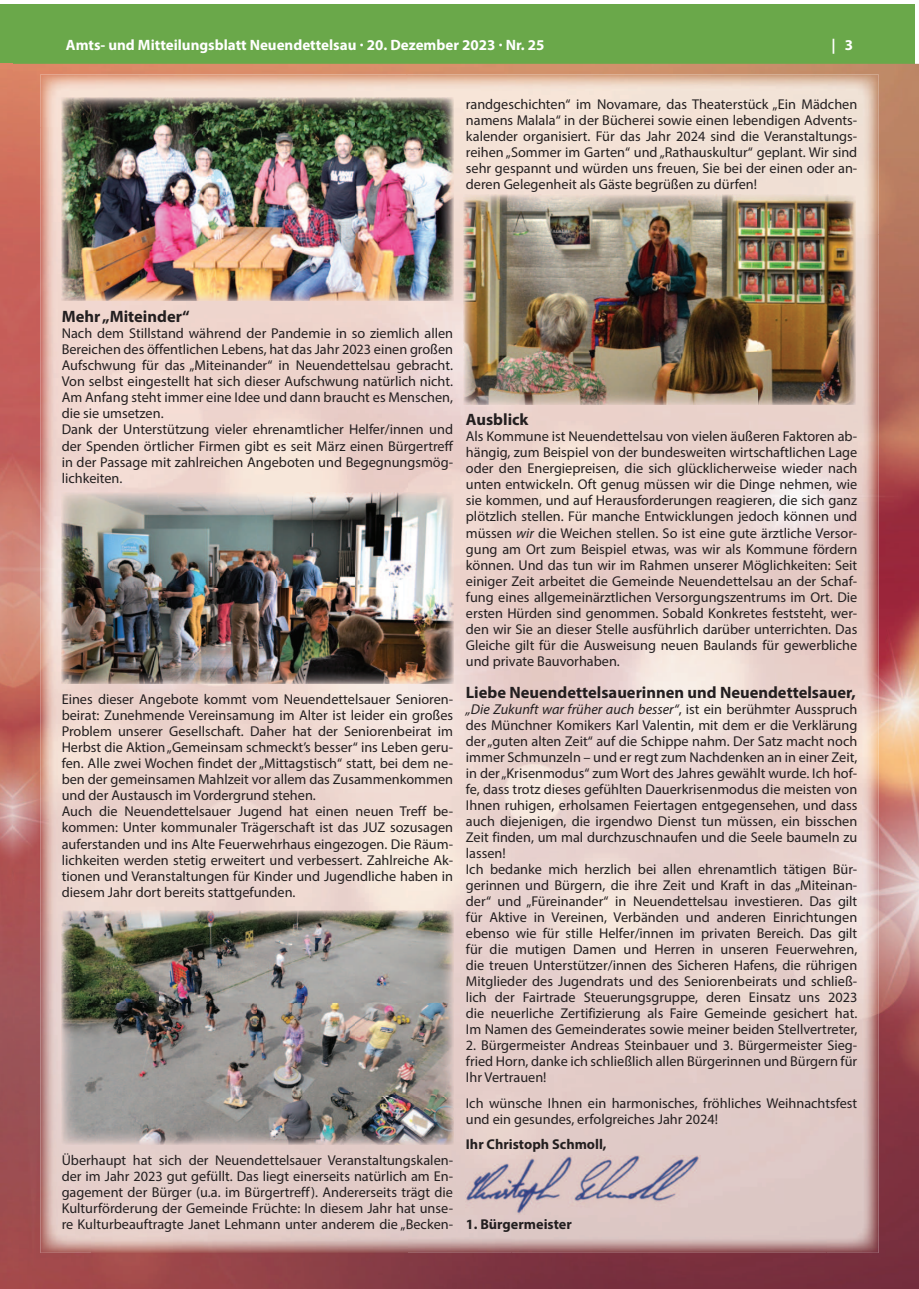
<style>
.page{position:relative;width:919px;height:1289px;background:#fff}
.page>*{position:absolute;margin:0;border:0;box-sizing:border-box;transform-origin:0 0}
.t1{font:700 16.5px "Myriad Pro";color:#231f20}
.t2{font:700 15px "Myriad Pro";color:#fff}
.t3{font:14.25px/16px "Myriad Pro";color:#231f20}
.t4{font:700 14.25px "Myriad Pro";color:#231f20}
.s1{font-style:italic}
</style>
<div class="page">
<div style="left:13px;top:4px;width:901px;height:60px;background:#6aa84a"></div>
<div style="left:0;top:4px;width:13px;height:60px;background:#6aa84a"></div>
<img style="left:0;top:64px;width:918px;height:1224px">
<img style="left:407px;top:74px;width:471px;height:160px">
<img style="left:40px;top:74px;width:367px;height:53px">
<img style="left:40px;top:127px;width:52px;height:1125px">
<img style="left:826px;top:234px;width:52px;height:1018px">
<img style="left:407px;top:234px;width:104px;height:1018px">
<img style="left:92px;top:301px;width:315px;height:191px">
<img style="left:511px;top:405px;width:315px;height:847px">
<img style="left:92px;top:684px;width:315px;height:226px">
<img style="left:92px;top:1144px;width:315px;height:108px">
<img style="left:62px;top:98px;width:391px;height:203px">
<img style="left:62px;top:492px;width:391px;height:192px">
<img style="left:62px;top:910px;width:391px;height:234px">
<img style="left:463px;top:195px;width:392px;height:210px">
<img style="left:466px;top:1155px;width:234px;height:58px">
<p class="t2" style="left:66px;top:38px;width:480px">Amts- und Mitteilungsblatt Neuendettelsau · 20. Dezember 2023 · Nr. 25</p>
<p class="t2" style="left:831px;top:38px;width:23px">| 3</p>
<p class="t3" style="left:466px;top:95px;width:393px;text-align:justify">randgeschichten“ im Novamare, das Theaterstück „Ein Mädchen namens Malala“ in der Bücherei sowie einen lebendigen Advents&shy;kalender organisiert. Für das Jahr 2024 sind die Veranstaltungs&shy;reihen „Sommer im Garten“ und „Rathauskultur“ geplant. Wir sind sehr gespannt und würden uns freuen, Sie bei der einen oder an&shy;deren Gelegenheit als Gäste begrüßen zu dürfen!</p>
<p class="t1" style="left:62px;top:308px;width:129px">Mehr „Miteinder“</p>
<p class="t3" style="left:62px;top:325px;width:393px">Nach dem Stillstand während der Pandemie in so ziemlich allen Bereichen des öffentlichen Lebens, hat das Jahr 2023 einen großen Aufschwung für das „Miteinander“ in Neuendettelsau gebracht.<br>Von selbst eingestellt hat sich dieser Aufschwung natürlich nicht.<br>Am Anfang steht immer eine Idee und dann braucht es Menschen, die sie umsetzen.<br>Dank der Unterstützung vieler ehrenamtlicher Helfer/innen und der Spenden örtlicher Firmen gibt es seit März einen Bürgertreff in der Passage mit zahlreichen Angeboten und Begegnungsmög&shy;lichkeiten.</p>
<p class="t3" style="left:62px;top:690px;width:393px">Eines dieser Angebote kommt vom Neuendettelsauer Senioren&shy;beirat: Zunehmende Vereinsamung im Alter ist leider ein großes Problem unserer Gesellschaft. Daher hat der Seniorenbeirat im Herbst die Aktion „Gemeinsam schmeckt’s besser“ ins Leben geru&shy;fen. Alle zwei Wochen findet der „Mittagstisch“ statt, bei dem ne&shy;ben der gemeinsamen Mahlzeit vor allem das Zusammenkommen und der Austausch im Vordergrund stehen.<br>Auch die Neuendettelsauer Jugend hat einen neuen Treff be&shy;kommen: Unter kommunaler Trägerschaft ist das JUZ sozusagen auferstanden und ins Alte Feuerwehrhaus eingezogen. Die Räum&shy;lichkeiten werden stetig erweitert und verbessert. Zahlreiche Ak&shy;tionen und Veranstaltungen für Kinder und Jugendliche haben in diesem Jahr dort bereits stattgefunden.</p>
<p class="t3" style="left:62px;top:1151px;width:393px;text-align:justify">Überhaupt hat sich der Neuendettelsauer Veranstaltungskalen&shy;der im Jahr 2023 gut gefüllt. Das liegt einerseits natürlich am En&shy;gagement der Bürger (u.a. im Bürgertreff). Andererseits trägt die Kulturförderung der Gemeinde Früchte: In diesem Jahr hat unse&shy;re Kulturbeauftragte Janet Lehmann unter anderem die „Becken-</p>
<p class="t1" style="left:466px;top:411px;width:64px">Ausblick</p>
<p class="t3" style="left:466px;top:428px;width:393px;text-align:justify">Als Kommune ist Neuendettelsau von vielen äußeren Faktoren ab&shy;hängig, zum Beispiel von der bundesweiten wirtschaftlichen Lage oder den Energiepreisen, die sich glücklicherweise wieder nach unten entwickeln. Oft genug müssen wir die Dinge nehmen, wie sie kommen, und auf Herausforderungen reagieren, die sich ganz plötzlich stellen. Für manche Entwicklungen jedoch können und müssen <span class="s1">wir</span> die Weichen stellen. So ist eine gute ärztliche Versor&shy;gung am Ort zum Beispiel etwas, was wir als Kommune fördern können. Und das tun wir im Rahmen unserer Möglichkeiten: Seit einiger Zeit arbeitet die Gemeinde Neuendettelsau an der Schaf&shy;fung eines allgemeinärztlichen Versorgungszentrums im Ort. Die ersten Hürden sind genommen. Sobald Konkretes feststeht, wer&shy;den wir Sie an dieser Stelle ausführlich darüber unterrichten. Das Gleiche gilt für die Ausweisung neuen Baulands für gewerbliche und private Bauvorhaben.</p>
<p class="t1" style="left:466px;top:684px;width:391px">liebe Neuendettelsauerinnen und Neuendettelsauer,</p>
<p class="t3" style="left:466px;top:701px;width:393px"><span class="s1">„Die Zukunft war früher auch besser“</span>, ist ein berühmter Ausspruch des Münchner Komikers Karl Valentin, mit dem er die Verklärung der „guten alten Zeit“ auf die Schippe nahm. Der Satz macht noch immer Schmunzeln – und er regt zum Nachdenken an in einer Zeit, in der „Krisenmodus“ zum Wort des Jahres gewählt wurde. Ich hof&shy;fe, dass trotz dieses gefühlten Dauerkrisenmodus die meisten von Ihnen ruhigen, erholsamen Feiertagen entgegensehen, und dass auch diejenigen, die irgendwo Dienst tun müssen, ein bisschen Zeit finden, um mal durchzuschnaufen und die Seele baumeln zu lassen!<br>Ich bedanke mich herzlich bei allen ehrenamtlich tätigen Bür&shy;gerinnen und Bürgern, die ihre Zeit und Kraft in das „Miteinan&shy;der“ und „Füreinander“ in Neuendettelsau investieren. Das gilt für Aktive in Vereinen, Verbänden und anderen Einrichtungen ebenso wie für stille Helfer/innen im privaten Bereich. Das gilt für die mutigen Damen und Herren in unseren Feuerwehren, die treuen Unterstützer/innen des Sicheren Hafens, die rührigen Mitglieder des Jugendrats und des Seniorenbeirats und schließ&shy;lich der Fairtrade Steuerungsgruppe, deren Einsatz uns 2023 die neuerliche Zertifizierung als Faire Gemeinde gesichert hat.<br>Im Namen des Gemeinderates sowie meiner beiden Stellvertreter,</p>
<p class="t3" style="left:466px;top:1037px;width:393px;text-align:justify">2. Bürgermeister Andreas Steinbauer und 3. Bürgermeister Sieg&shy;fried Horn, danke ich schließlich allen Bürgerinnen und Bürgern für Ihr Vertrauen!</p>
<p class="t3" style="left:466px;top:1094px;width:393px">Ich wünsche Ihnen ein harmonisches, fröhliches Weihnachtsfest und ein gesundes, erfolgreiches Jahr 2024!</p>
<p class="t4" style="left:466px;top:1136px;width:142px">ihr christoph schmoll,</p>
<p class="t4" style="left:466px;top:1217px;width:107px">1. Bürgermeister</p>
</div>
